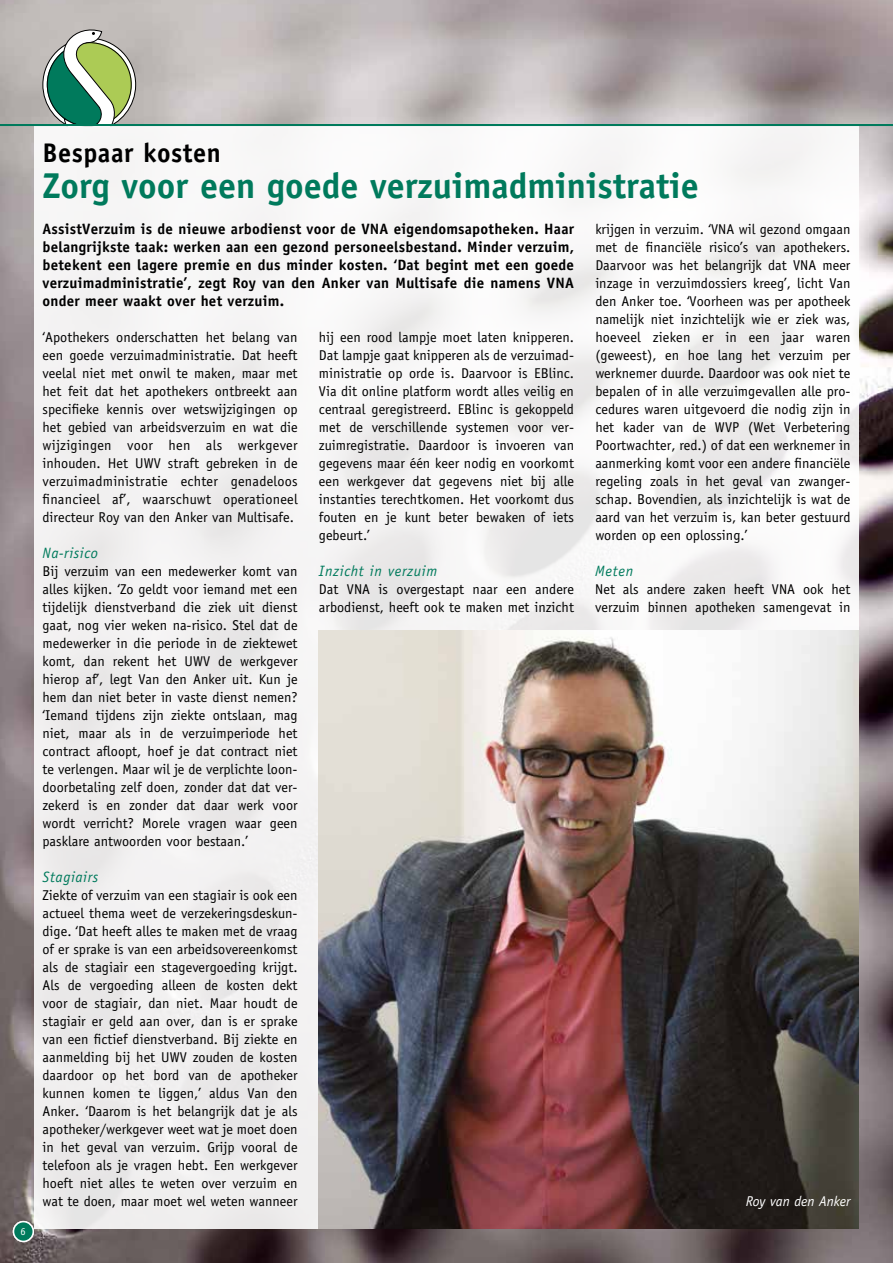
<style>
.page{position:relative;width:893px;height:1263px;background:#fff}
.page>*{position:absolute;margin:0;border:0;box-sizing:border-box;transform-origin:0 0}
.t1{font:700 36px "Officina Sans";color:#007a5c}
.t2{font:700 27px "Officina Sans";letter-spacing:.02em;color:#000}
.t3{font:700 15px/18px "Officina Sans";letter-spacing:.015em;color:#000;text-align:justify}
.t4{font:italic 15px "Officina Sans";letter-spacing:.04em;color:#007a5c}
.t5{font:14.25px/18px "Officina Sans";color:#000;text-align:justify}
.t6{font:italic 14.25px "Officina Sans";letter-spacing:-.005em;color:#fff}
.t7{font:10.5px "Officina Sans";color:#fff}
</style>
<div class="page">
<img style="left:0;top:0;width:893px;height:1263px">
<svg style="left:43px;top:30px;width:93px;height:94px"></svg>
<div style="left:34px;top:126px;width:825px;height:1103px;background:linear-gradient(to bottom,#f8f8f8,#ebe9e9)"></div>
<img style="left:319px;top:630px;width:540px;height:599px">
<div style="left:14px;top:1221px;width:19px;height:20px;background:#007a5c;border-radius:50%"></div>
<div style="left:13px;top:1221px;width:21px;height:21px;border:2px solid #fff;border-radius:50%"></div>
<hr style="left:0;top:124px;width:893px;height:2px;background:#007a5c">
<p class="t7" style="left:21px;top:1225px;width:7px">6</p>
<h2 class="t2" style="left:43px;top:136px;width:180px">Bespaar kosten</h2>
<h1 class="t1" style="left:43px;top:163px;width:658px">Zorg voor een goede verzuimadministratie</h1>
<p class="t3" style="left:43px;top:220px;width:533px">AssistVerzuim is de nieuwe arbodienst voor de VNA eigendomsapotheken. Haar belangrijkste taak: werken aan een gezond personeelsbestand. Minder verzuim, betekent een lagere premie en dus minder kosten. ‘Dat begint met een goede verzuimadministratie’, zegt Roy van den Anker van Multisafe die namens VNA onder meer waakt over het verzuim.</p>
<p class="t5" style="left:43px;top:328px;width:257px">‘Apothekers onderschatten het belang van een goede verzuimadministratie. Dat heeft veelal niet met onwil te maken, maar met het feit dat het apothekers ontbreekt aan specifieke kennis over wetswijzigingen op het gebied van arbeidsverzuim en wat die wijzigingen voor hen als werkgever inhouden. Het UWV straft gebreken in de verzuimadministratie echter genadeloos financieel af’, waarschuwt operationeel directeur Roy van den Anker van Multisafe.</p>
<p class="t4" style="left:43px;top:544px;width:57px">Na-risico</p>
<p class="t5" style="left:43px;top:562px;width:257px">Bij verzuim van een medewerker komt van alles kijken. ‘Zo geldt voor iemand met een tijdelijk dienstverband die ziek uit dienst gaat, nog vier weken na-risico. Stel dat de medewerker in die periode in de ziektewet komt, dan rekent het UWV de werkgever hierop af’, legt Van den Anker uit. Kun je hem dan niet beter in vaste dienst nemen? ‘Iemand tijdens zijn ziekte ontslaan, mag niet, maar als in de verzuimperiode het contract afloopt, hoef je dat contract niet te verlengen. Maar wil je de verplichte loon&shy;doorbetaling zelf doen, zonder dat dat ver&shy;zekerd is en zonder dat daar werk voor wordt verricht? Morele vragen waar geen pasklare antwoorden voor bestaan.’</p>
<p class="t4" style="left:43px;top:868px;width:57px">Stagiairs</p>
<p class="t5" style="left:43px;top:886px;width:257px">Ziekte of verzuim van een stagiair is ook een actueel thema weet de verzekeringsdeskun&shy;dige. ‘Dat heeft alles te maken met de vraag of er sprake is van een arbeidsovereenkomst als de stagiair een stagevergoeding krijgt.<br>Als de vergoeding alleen de kosten dekt voor de stagiair, dan niet. Maar houdt de stagiair er geld aan over, dan is er sprake van een fictief dienstverband. Bij ziekte en aanmelding bij het UWV zouden de kosten daardoor op het bord van de apotheker kunnen komen te liggen,’ aldus Van den Anker. ‘Daarom is het belangrijk dat je als apotheker/werkgever weet wat je moet doen in het geval van verzuim. Grijp vooral de telefoon als je vragen hebt. Een werkgever hoeft niet alles te weten over verzuim en wat te doen, maar moet wel weten wanneer</p>
<p class="t5" style="left:595px;top:220px;width:257px">krijgen in verzuim. ‘VNA wil gezond omgaan met de financiële risico’s van apothekers.<br>Daarvoor was het belangrijk dat VNA meer inzage in verzuimdossiers kreeg’, licht Van den Anker toe. ‘Voorheen was per apotheek namelijk niet inzichtelijk wie er ziek was, hoeveel zieken er in een jaar waren (geweest), en hoe lang het verzuim per werknemer duurde. Daardoor was ook niet te bepalen of in alle verzuimgevallen alle pro&shy;cedures waren uitgevoerd die nodig zijn in het kader van de WVP (Wet Verbetering Poortwachter, red.) of dat een werknemer in aanmerking komt voor een andere financiële regeling zoals in het geval van zwanger&shy;schap. Bovendien, als inzichtelijk is wat de aard van het verzuim is, kan beter gestuurd worden op een oplossing.’</p>
<p class="t4" style="left:595px;top:562px;width:39px">Meten</p>
<p class="t5" style="left:595px;top:580px;width:257px">Net als andere zaken heeft VNA ook het verzuim binnen apotheken samengevat in</p>
<p class="t5" style="left:319px;top:328px;width:257px">hij een rood lampje moet laten knipperen.<br>Dat lampje gaat knipperen als de verzuimad&shy;ministratie op orde is. Daarvoor is EBlinc.<br>Via dit online platform wordt alles veilig en centraal geregistreerd. EBlinc is gekoppeld met de verschillende systemen voor ver&shy;zuimregistratie. Daardoor is invoeren van gegevens maar één keer nodig en voorkomt een werkgever dat gegevens niet bij alle instanties terechtkomen. Het voorkomt dus fouten en je kunt beter bewaken of iets gebeurt.’</p>
<p class="t4" style="left:319px;top:562px;width:120px">Inzicht in verzuim</p>
<p class="t5" style="left:319px;top:580px;width:257px">Dat VNA is overgestapt naar een andere arbodienst, heeft ook te maken met inzicht</p>
<p class="t6" style="left:746px;top:1193px;width:106px">Roy van den Anker</p>
</div>
